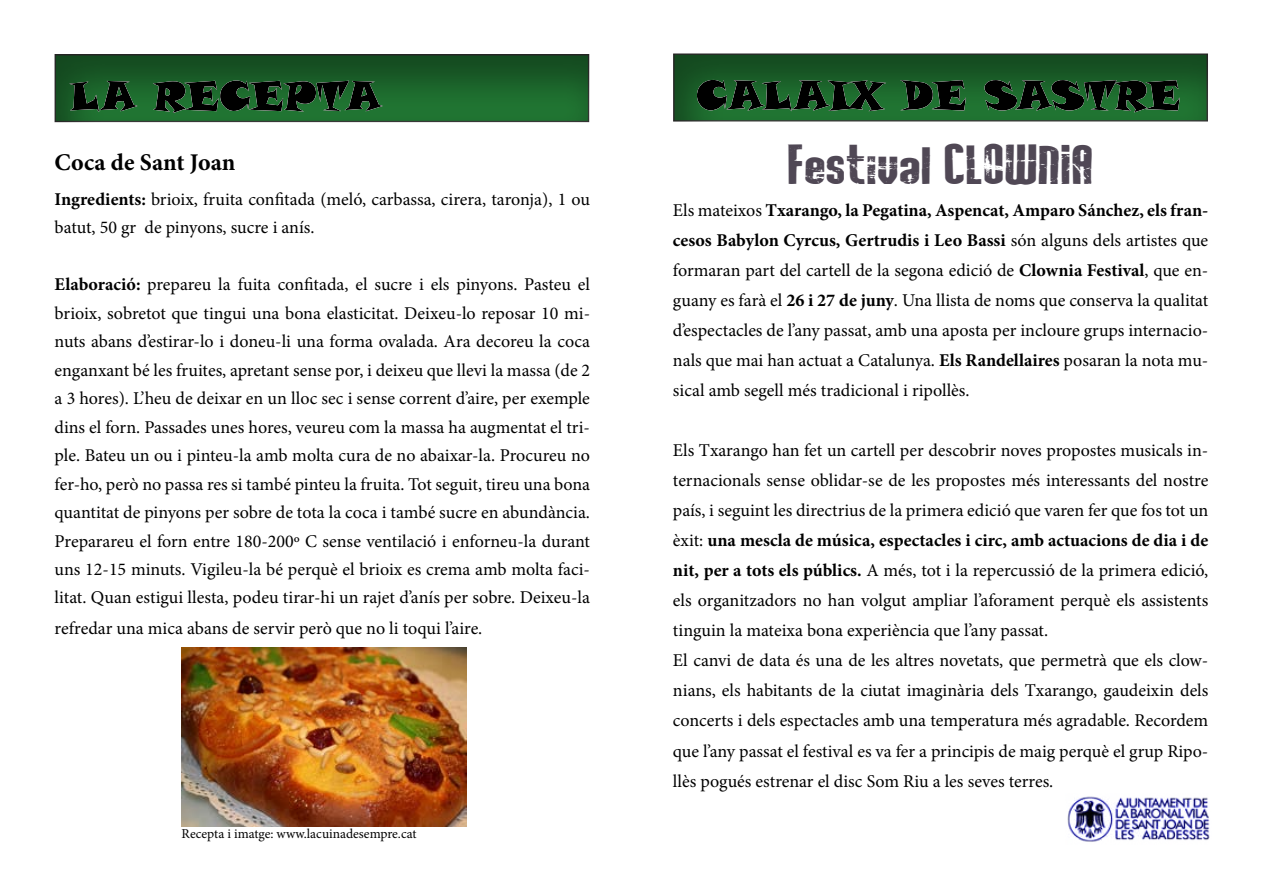
<style>
.page{position:relative;width:1263px;height:893px;background:#fff}
.page>*{position:absolute;margin:0;border:0;box-sizing:border-box;transform-origin:0 0}
.t1{font:700 24px "Minion Pro";letter-spacing:.005em;color:#000}
.t2{font:18.15px "Rockit";color:#504855;scale:1.49 1}
.t3{font:18px/30px "Minion Pro";color:#000}
.t4{font:13.5px "Minion Pro";color:#000}
.s1{font-weight:700}
</style>
<div class="page">
<div style="left:42px;top:41px;width:562px;height:83px;background:#000;opacity:.4"></div>
<img style="left:181px;top:648px;width:286px;height:178px">
<div style="left:660px;top:40px;width:579px;height:84px;background:#000;opacity:.4"></div>
<img style="left:1067px;top:796px;width:143px;height:46px">
<h1 class="t1" style="left:54px;top:145px;width:183px">Coca de Sant Joan</h1>
<p class="t2" style="left:788px;top:167px;width:207px">Festival CLOWNIA</p>
<p class="t3" style="left:673px;top:196px;width:537px;text-align:justify">Els mateixos <span class="s1">Txarango, la Pegatina, Aspencat, Amparo Sánchez, els fran&shy;cesos Babylon Cyrcus, Gertrudis i Leo Bassi</span> són alguns dels artistes que formaran part del cartell de la segona edició de <span class="s1">Clownia Festival</span>, que en&shy;guany es farà el <span class="s1">26 i 27 de juny</span>. Una llista de noms que conserva la qualitat d’espectacles de l’any passat, amb una aposta per incloure grups internacio&shy;nals que mai han actuat a Catalunya. <span class="s1">Els Randellaires</span> posaran la nota mu&shy;sical amb segell més tradicional i ripollès.</p>
<p class="t3" style="left:55px;top:185px;width:537px;line-height:28.5px"><span class="s1">Ingredients:</span> brioix, fruita confitada (meló, carbassa, cirera, taronja), 1 ou batut, 50 gr de pinyons, sucre i anís.</p>
<p class="t3" style="left:55px;top:270px;width:537px;line-height:28.7px;text-align:justify"><span class="s1">Elaboració:</span> prepareu la fuita confitada, el sucre i els pinyons. Pasteu el brioix, sobretot que tingui una bona elasticitat. Deixeu-lo reposar 10 mi&shy;nuts abans d’estirar-lo i doneu-li una forma ovalada. Ara decoreu la coca enganxant bé les fruites, apretant sense por, i deixeu que llevi la massa (de 2 a 3 hores). L’heu de deixar en un lloc sec i sense corrent d’aire, per exemple dins el forn. Passades unes hores, veureu com la massa ha augmentat el tri&shy;ple. Bateu un ou i pinteu-la amb molta cura de no abaixar-la. Procureu no fer-ho, però no passa res si també pinteu la fruita. Tot seguit, tireu una bona quantitat de pinyons per sobre de tota la coca i també sucre en abundància.<br>Preparareu el forn entre 180-200º C sense ventilació i enforneu-la durant uns 12-15 minuts. Vigileu-la bé perquè el brioix es crema amb molta faci&shy;litat. Quan estigui llesta, podeu tirar-hi un rajet d’anís per sobre. Deixeu-la refredar una mica abans de servir però que no li toqui l’aire.</p>
<p class="t3" style="left:673px;top:436px;width:537px">Els Txarango han fet un cartell per descobrir noves propostes musicals in&shy;ternacionals sense oblidar-se de les propostes més interessants del nostre país, i seguint les directrius de la primera edició que varen fer que fos tot un èxit: <span class="s1">una mescla de música, espectacles i circ, amb actuacions de dia i de nit, per a tots els públics.</span> A més, tot i la repercussió de la primera edició, els organitzadors no han volgut ampliar l’aforament perquè els assistents tinguin la mateixa bona experiència que l’any passat.<br>El canvi de data és una de les altres novetats, que permetrà que els clow&shy;nians, els habitants de la ciutat imaginària dels Txarango, gaudeixin dels concerts i dels espectacles amb una temperatura més agradable. Recordem que l’any passat el festival es va fer a principis de maig perquè el grup Ripo&shy;llès pogués estrenar el disc Som Riu a les seves terres.</p>
<p class="t4" style="left:182px;top:825px;width:236px">Recepta i imatge: www.lacuinadesempre.cat</p>
</div>
